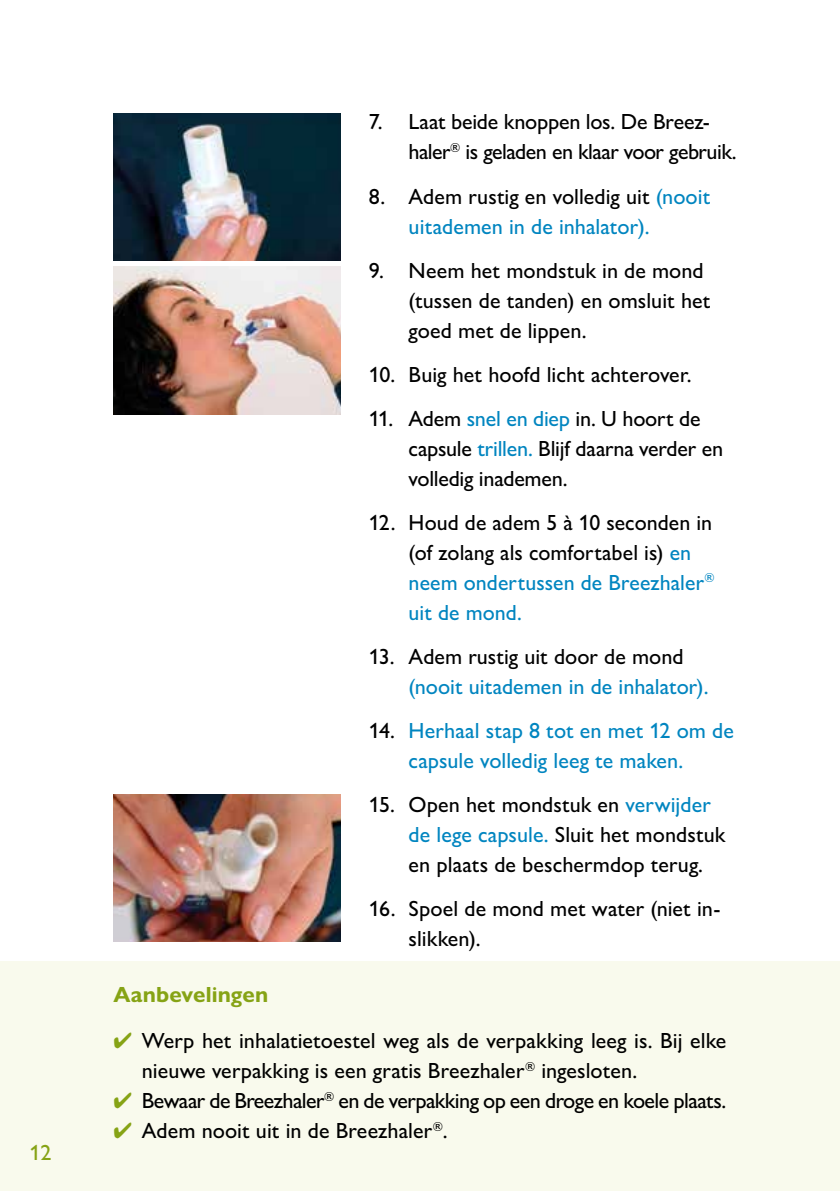
<style>
.page{position:relative;width:840px;height:1191px;background:#fff}
.page>*{position:absolute;margin:0;border:0;box-sizing:border-box;transform-origin:0 0}
.t1{font:500 22px/30px "Gill Sans Nova";color:#000}
.t2{font:500 22px/30px "Gill Sans Nova";color:#0085c0}
.t3{font:500 22px/30px "Gill Sans Nova";letter-spacing:-.025em;color:#000}
.t4{font:700 22px "Gill Sans Nova";letter-spacing:.01em;color:#86a315}
.t5{font:500 22px "Gill Sans Nova";color:#86a315}
.s1{color:#000}
.s2{color:#0085c0}
.s3{color:#86a315}
</style>
<div class="page">
<div style="left:0;top:961px;width:839px;height:230px;background:#f9faed"></div>
<img style="left:113px;top:266px;width:227px;height:148px">
<img style="left:113px;top:794px;width:227px;height:147px">
<img style="left:113px;top:113px;width:227px;height:148px">
<p class="t5" style="left:29px;top:1138px;width:23px">12</p>
<p class="t3" style="left:408px;top:107px;width:329px;text-indent:-40px">7. Laat beide knoppen los. De Breez&shy;haler<sup>®</sup> is geladen en klaar voor gebruik.</p>
<p class="t2" style="left:408px;top:181px;width:303px;text-indent:-40px"><span class="s1">8. Adem rustig en volledig uit</span> (nooit uitademen in de inhalator).</p>
<p class="t1" style="left:408px;top:255px;width:303px;text-indent:-40px">9. Neem het mondstuk in de mond (tussen de tanden) en omsluit het goed met de lippen.</p>
<p class="t1" style="left:368px;top:359px;width:324px">10. Buig het hoofd licht achterover.</p>
<p class="t1" style="left:408px;top:403px;width:316px;text-indent:-40px">11. Adem <span class="s2">snel en diep</span> in. U hoort de capsule <span class="s2">trillen.</span> Blijf daarna verder en volledig inademen.</p>
<p class="t1" style="left:408px;top:507px;width:307px;text-indent:-40px">12. Houd de adem 5 à 10 seconden in (of zolang als comfortabel is) <span class="s2">en neem ondertussen de Breezhaler</span><sup>® </sup><span class="s2">uit de mond.</span></p>
<p class="t1" style="left:369px;top:641px;width:316px">13. Adem rustig uit door de mond</p>
<p class="t2" style="left:408px;top:671px;width:301px">(nooit uitademen in de inhalator).</p>
<p class="t2" style="left:369px;top:715px;width:366px;text-align:center"><span class="s1">14.</span> Herhaal stap 8 tot en met 12 om de capsule volledig leeg te maken.</p>
<p class="t1" style="left:408px;top:789px;width:318px;text-indent:-40px">15. Open het mondstuk en <span class="s2">verwijder de lege capsule.</span> Sluit het mondstuk en plaats de beschermdop terug.</p>
<p class="t1" style="left:408px;top:893px;width:313px;text-indent:-40px">16. Spoel de mond met water (niet in&shy;slikken).</p>
<p class="t4" style="left:113px;top:981px;width:156px">Aanbevelingen</p>
<p class="t1" style="left:142px;top:1025px;width:585px;text-indent:-28px"><span class="s3">✔</span> Werp het inhalatietoestel weg als de verpakking leeg is. Bij elke nieuwe verpakking is een gratis Breezhaler<sup>®</sup> ingesloten.</p>
<p class="t3" style="left:113px;top:1085px;width:614px"><span class="s3">✔</span> Bewaar de Breezhaler<sup>®</sup> en de verpakking op een droge en koele plaats.</p>
<p class="t1" style="left:113px;top:1115px;width:335px"><span class="s3">✔</span> Adem nooit uit in de Breezhaler<sup>®</sup>.</p>
</div>
